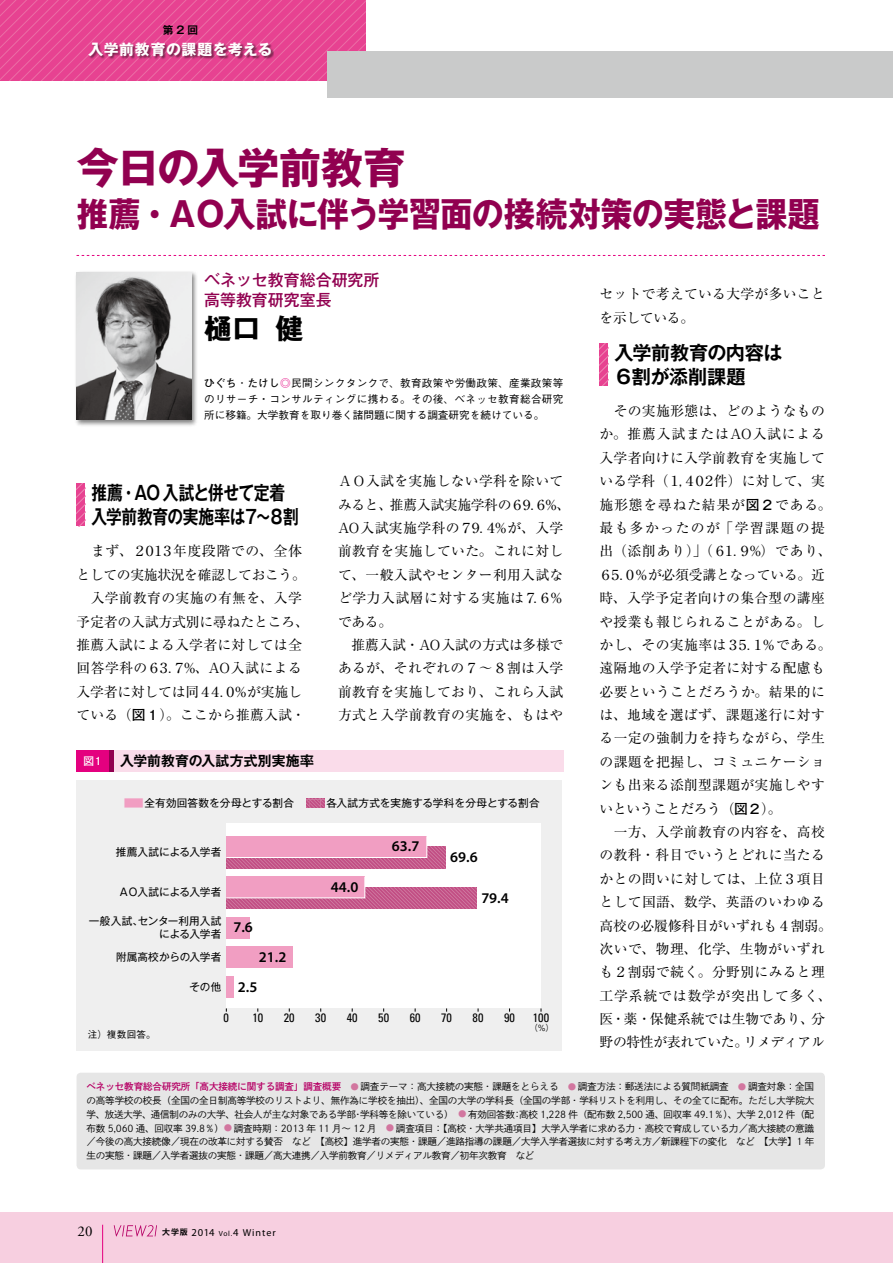
<style>
.page{position:relative;width:893px;height:1263px;background:#fff}
.page>*{position:absolute;margin:0;border:0;box-sizing:border-box;transform-origin:0 0}
.t1{font:700 42.45px "Gothic MB101 Pro";letter-spacing:-.045em;color:#910050}
.t2{font:700 34.05px "Gothic MB101 Pro";letter-spacing:-.02em;color:#910050;scale:.94 1}
.t3{font:700 27.6px "Gothic MB101 Pro";color:#000}
.t4{font:700 19.2px/23.4px "Gothic MB101 Pro De";letter-spacing:-.02em;color:#000;scale:.82 1}
.t5{font:700 19.2px/23.4px "Gothic MB101 Pro De";letter-spacing:-.02em;color:#000}
.t6{font:500 15.9px/20.2px "Gothic MB101 Pro";color:#910050}
.t7{font:600 14.85px "Myriad Pro";color:#000}
.t8{font:700 14.85px "Gothic MB101 Pro";letter-spacing:.03em;color:#fff}
.t9{font:14.85px "Adobe Garamond Pro";color:#000}
.t10{font:13.8px/23.4px "Ryumin Pro";letter-spacing:.025em;color:#000}
.t11{font:700 13.8px "Gothic MB101 Pro De";letter-spacing:.01em;color:#000}
.t12{font:condensed 12.15px "Univers";color:#000}
.t13{font:500 10.65px/15.9px "Gothic BBB Pro";color:#000;text-align:justify}
.t14{font:10.65px/13.4px "Gothic MB101 Pro";color:#000;text-align:right}
.t15{font:10.65px "Gothic MB101 Pro";letter-spacing:-.04em;color:#000}
.t16{font:700 10.65px "Gothic MB101 Pro De";color:#000}
.t17{font:10.05px "Myriad Pro";letter-spacing:.095em;color:#000}
.t18{font:9.6px/13.8px "Shuei Go Kin Std L";letter-spacing:-.025em;color:#000;text-align:justify}
.t19{font:500 9.6px "Gothic BBB Pro";color:#000}
.t20{font:500 8.55px "Gothic BBB Pro";color:#000}
.s1{font-family:"Futo Go B101 Pro";font-weight:700}
.s2{color:#e4007f}
.s3{font-family:"Shuei Go Kin Std B";font-weight:400;font-size:10.65px;color:#fff}
.s4{color:#f19ec2}
.s5{color:#bfbfbf}
.s6{font-family:"Shuei Go Kin Std B";color:#b60065}
.s7{font-size:8.55px;color:#d2769f}
.s8{font-family:"Gothic MB101 Pro De";font-weight:700;font-size:7.95px}
.s9{font-size:10.65px}
.s10{font-size:7.5px}
</style>
<div class="page">
<div style="left:0;top:1212px;width:893px;height:51px;background:#f7cfe0"></div>
<svg style="left:114px;top:1225px;width:43px;height:11px"></svg>
<hr style="left:102px;top:1225px;width:1px;height:38px;background:#e4007f">
<svg style="left:77px;top:255px;width:748px;height:1px"></svg>
<div style="left:74px;top:270px;width:125px;height:157px;background:#000;opacity:.5"></div>
<img style="left:77px;top:272px;width:114px;height:148px">
<div style="left:77px;top:1073px;width:748px;height:96px;background:#e6e6e6;border-radius:4px"></div>
<div style="left:77px;top:781px;width:485px;height:270px;background:#efefef"></div>
<div style="left:226px;top:823px;width:315px;height:185px;background:#fff"></div>
<svg style="left:226px;top:847px;width:219px;height:21px;background:#c65c8d"></svg>
<svg style="left:226px;top:887px;width:250px;height:21px;background:#c75e8f"></svg>
<div style="left:226px;top:917px;width:24px;height:21px;background:#f19ec2"></div>
<div style="left:226px;top:947px;width:67px;height:21px;background:#f19ec2"></div>
<div style="left:226px;top:976px;width:8px;height:22px;background:#f19ec2"></div>
<div style="left:226px;top:836px;width:201px;height:22px;background:#f19ec2"></div>
<div style="left:226px;top:876px;width:139px;height:22px;background:#f19ec2"></div>
<div style="left:77px;top:750px;width:34px;height:22px;background:#e4007f"></div>
<div style="left:114px;top:750px;width:449px;height:22px;background:#fadcea"></div>
<div style="left:109px;top:750px;width:5px;height:22px;background:#910050"></div>
<svg style="left:0;top:0;width:366px;height:81px;background:#e74793"></svg>
<div style="left:88px;top:42px;width:186px;height:18px;background:#000;opacity:.5"></div>
<div style="left:327px;top:51px;width:566px;height:47px;background:#c9caca"></div>
<svg style="left:77px;top:484px;width:8px;height:42px"></svg>
<svg style="left:600px;top:343px;width:8px;height:43px"></svg>
<p class="t16" style="left:163px;top:21px;width:37px">第２回</p>
<p class="t8" style="left:89px;top:37px;width:185px">入学前教育の課題を考える</p>
<h1 class="t1" style="left:77px;top:133px;width:331px">今日の入学前教育</h1>
<h2 class="t2" style="left:77px;top:185px;width:792px">推薦・ＡＯ入試に伴う学習面の接続対策の実態と課題</h2>
<p class="t6" style="left:204px;top:268px;width:177px">ベネッセ教育総合研究所高等教育研究室長</p>
<h3 class="t3" style="left:204px;top:306px;width:101px">樋口健</h3>
<p class="t13" style="left:204px;top:373px;width:361px"><span class="s1">ひぐち･たけし</span><span class="s2">◎</span>民間シンクタンクで、教育政策や労働政策、産業政策等のリサーチ・コンサルティングに携わる。その後、ベネッセ教育総合研究所に移籍。大学教育を取り巻く諸問題に関する調査研究を続けている。</p>
<h3 class="t4" style="left:91px;top:479px;width:255px">推薦・AO 入試と併せて定着入学前教育の実施率は７～８割</h3>
<p class="t10" style="left:76px;top:539px;width:234px">　まず、２０１３年度段階での、全体としての実施状況を確認しておこう。　入学前教育の実施の有無を、入学予定者の入試方式別に尋ねたところ、推薦入試による入学者に対しては全回答学科の６３．７%、AO入試による入学者に対しては同４４．０%が実施している（<span class="s1">図１</span>）。ここから推薦入試・</p>
<p class="t11" style="left:84px;top:750px;width:232px"><span class="s3">図１</span> 入学前教育の入試方式別実施率</p>
<p class="t10" style="left:338px;top:468px;width:234px">ＡＯ入試を実施しない学科を除いてみると、推薦入試実施学科の６９．６%、<br>AO入試実施学科の７９．４%が、入学前教育を実施していた。これに対して、一般入試やセンター利用入試など学力入試層に対する実施は７．６％である。<br>　推薦入試・AO入試の方式は多様であるが、それぞれの７〜８割は入学前教育を実施しており、これら入試方式と入学前教育の実施を、もはや</p>
<p class="t14" style="left:123px;top:795px;width:418px"><span class="s4">■</span>全有効回答数を分母とする割合　<span class="s5">■</span>各入試方式を実施する学科を分母とする割合</p>
<p class="t7" style="left:392px;top:837px;width:29px">63.7</p>
<p class="t7" style="left:450px;top:848px;width:29px">69.6</p>
<p class="t7" style="left:481px;top:888px;width:29px">79.4</p>
<p class="t14" style="left:116px;top:844px;width:107px">推薦入試による入学者</p>
<p class="t15" style="left:118px;top:883px;width:105px">ＡＯ入試による入学者</p>
<p class="t14" style="left:89px;top:913px;width:134px">一般入試、センター利用入試による入学者</p>
<p class="t14" style="left:116px;top:949px;width:107px">附属高校からの入学者</p>
<p class="t14" style="left:189px;top:979px;width:34px">その他</p>
<p class="t7" style="left:331px;top:877px;width:29px">44.0</p>
<p class="t7" style="left:233px;top:917px;width:21px">7.6</p>
<p class="t7" style="left:259px;top:947px;width:29px">21.2</p>
<p class="t7" style="left:238px;top:977px;width:21px">2.5</p>
<p class="t19" style="left:88px;top:1026px;width:69px">注）複数回答。</p>
<p class="t12" style="left:224px;top:1010px;width:7px">0</p>
<p class="t12" style="left:252px;top:1010px;width:12px">10</p>
<p class="t12" style="left:284px;top:1010px;width:12px">20</p>
<p class="t12" style="left:315px;top:1010px;width:12px">30</p>
<p class="t12" style="left:347px;top:1010px;width:12px">40</p>
<p class="t12" style="left:378px;top:1010px;width:12px">50</p>
<p class="t12" style="left:410px;top:1010px;width:12px">60</p>
<p class="t12" style="left:441px;top:1010px;width:12px">70</p>
<p class="t12" style="left:473px;top:1010px;width:12px">80</p>
<p class="t12" style="left:504px;top:1010px;width:12px">90</p>
<p class="t12" style="left:533px;top:1010px;width:18px">100</p>
<p class="t20" style="left:530px;top:1021px;width:26px">（％）</p>
<p class="t10" style="left:599px;top:281px;width:227px">セットで考えている大学が多いことを示している。</p>
<h3 class="t5" style="left:614px;top:339px;width:170px">入学前教育の内容は<br>６割が添削課題</h3>
<p class="t10" style="left:599px;top:398px;width:235px">　その実施形態は、どのようなものか。推薦入試またはAO入試による入学者向けに入学前教育を実施している学科（１，４０２件）に対して、実施形態を尋ねた結果が<span class="s1">図２</span>である。最も多かったのが「学習課題の提出（添削あり）」（６１．９%）であり、<br>６５．０％が必須受講となっている。近時、入学予定者向けの集合型の講座や授業も報じられることがある。しかし、その実施率は３５．１％である。遠隔地の入学予定者に対する配慮も必要ということだろうか。結果的には、地域を選ばず、課題遂行に対する一定の強制力を持ちながら、学生の課題を把握し、コミュニケーションも出来る添削型課題が実施しやすいということだろう（<span class="s1">図２</span>）。<br>　一方、入学前教育の内容を、高校の教科・科目でいうとどれに当たるかとの問いに対しては、上位３項目として国語、数学、英語のいわゆる高校の必履修科目がいずれも４割弱。次いで、物理、化学、生物がいずれも２割弱で続く。分野別にみると理工学系統では数学が突出して多く、医・薬・保健系統では生物であり、分野の特性が表れていた。リメディアル</p>
<p class="t18" style="left:87px;top:1079px;width:729px"><span class="s6">ベネッセ教育総合研究所「高大接続に関する調査」調査概要</span> <span class="s7">●</span> 調査テーマ：高大接続の実態・課題をとらえる　<span class="s7">●</span> 調査方法：郵送法による質問紙調査　<span class="s7">●</span> 調査対象：全国の高等学校の校長（全国の全日制高等学校のリストより、無作為に学校を抽出）、全国の大学の学科長（全国の学部・学科リストを利用し、その全てに配布。ただし大学院大学、放送大学、通信制のみの大学、社会人が主な対象である学部・学科等を除いている）　<span class="s7">●</span> 有効回答数：高校 1,228 件（配布数 2,500 通、回収率 49.1％）、大学 2,012 件（配布数 5,060 通、回収率 39.8％）<span class="s7">●</span> 調査時期：2013 年 11 月～ 12 月　<span class="s7">●</span> 調査項目：【高校・大学共通項目】大学入学者に求める力・高校で育成している力／高大接続の意識／今後の高大接続像／現在の改革に対する賛否　など　【高校】進学者の実態・課題／進路指導の課題／大学入学者選抜に対する考え方／新課程下の変化　など　【大学】1 年生の実態・課題／入学者選抜の実態・課題／高大連携／入学前教育／リメディアル教育／初年次教育　など</p>
<p class="t9" style="left:78px;top:1222px;width:16px">20</p>
<p class="t17" style="left:162px;top:1226px;width:115px"><span class="s8">大学版</span> <span class="s9">2014</span> <span class="s10">Vol.</span><span class="s9">4</span> Winter</p>
</div>
